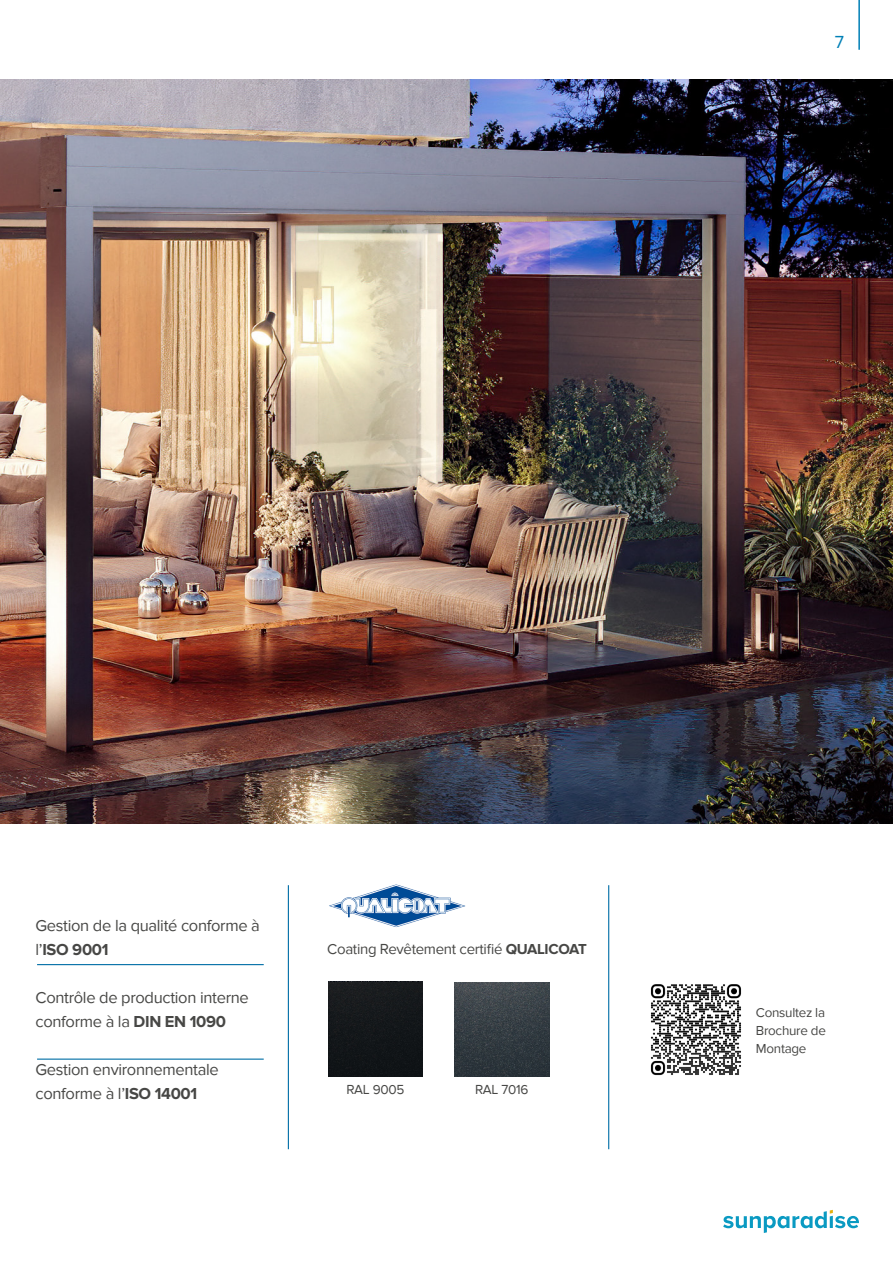
<style>
.page{position:relative;width:893px;height:1263px;background:#fff}
.page>*{position:absolute;margin:0;border:0;box-sizing:border-box;transform-origin:0 0}
.t1{font:18px "Proxima Nova";color:#0080b6}
.body{font:16.5px/24px "Proxima Nova";letter-spacing:-.02em;color:#474745}
.body-2{font:15px "Proxima Nova";letter-spacing:-.02em;color:#474745}
.body-3{font:13.5px "Proxima Nova";letter-spacing:-.02em;color:#474745}
.body-4{font:13.35px/17.9px "Proxima Nova";letter-spacing:-.02em;color:#474745;text-align:justify}
.s1{font-weight:700}
</style>
<div class="page">
<svg style="left:723px;top:1210px;width:136px;height:23px"></svg>
<img style="left:0;top:80px;width:893px;height:744px">
<img style="left:650px;top:984px;width:92px;height:92px">
<img style="left:329px;top:884px;width:136px;height:44px">
<hr style="left:608px;top:885px;width:1px;height:264px;background:#006ea6">
<hr style="left:288px;top:885px;width:1px;height:264px;background:#006ea6">
<hr style="left:37px;top:964px;width:227px;height:1px;background:#006ea6">
<hr style="left:37px;top:1058px;width:227px;height:2px;background:#006ea6">
<div style="left:328px;top:982px;width:95px;height:94px;background:#13171a"></div>
<img style="left:454px;top:982px;width:96px;height:95px">
<hr style="left:858px;top:0;width:2px;height:50px;background:#0080b6">
<p class="t1" style="left:835px;top:32px;width:11px">7</p>
<p class="body" style="left:36px;top:914px;width:226px">Gestion de la qualité conforme à l’<span class="s1">ISO 9001</span></p>
<p class="body" style="left:36px;top:986px;width:215px">Contrôle de production interne conforme à la <span class="s1">DIN EN 1090</span></p>
<p class="body" style="left:36px;top:1058px;width:185px">Gestion environnementale conforme à l’<span class="s1">ISO 14001</span></p>
<p class="body-2" style="left:327px;top:940px;width:261px">Coating Revêtement certifié <span class="s1">QUALICOAT</span></p>
<p class="body-3" style="left:346px;top:1081px;width:60px">RAL 9005</p>
<p class="body-3" style="left:475px;top:1081px;width:55px">RAL 7016</p>
<p class="body-4" style="left:756px;top:1004px;width:71px">Consultez la Brochure de Montage</p>
</div>
